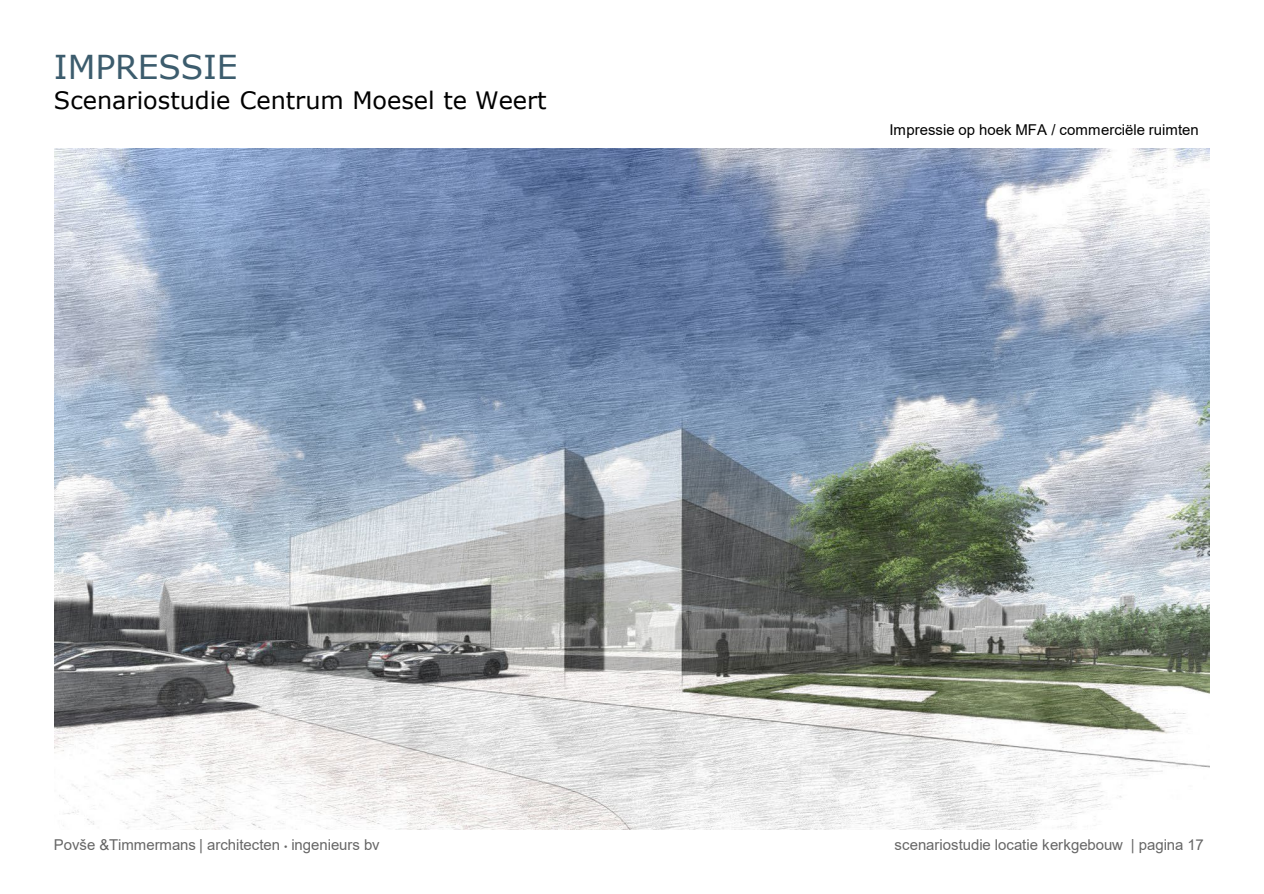
<style>
.page{position:relative;width:1264px;height:894px;background:#fff}
.page>*{position:absolute;margin:0;border:0;box-sizing:border-box;transform-origin:0 0}
.t1{font:33px "Verdana";letter-spacing:-.005em;color:#3c5c6d}
.t2{font:24px "Verdana";color:#000}
.t3{font:15px "Arial";color:#666}
.t4{font:15px "Arial";color:#000}
.s1{font-family:"Arial Unicode MS";font-size:9.75px}
</style>
<div class="page">
<img style="left:54px;top:149px;width:1155px;height:680px">
<h2 class="t1" style="left:54px;top:44px;width:185px">IMPRESSIE</h2>
<h2 class="t2" style="left:54px;top:83px;width:494px">Scenariostudie Centrum Moesel te Weert</h2>
<p class="t4" style="left:889px;top:120px;width:311px">Impressie op hoek MFA / commerciële ruimten</p>
<p class="t3" style="left:54px;top:834px;width:327px">Povše &amp;Timmermans | architecten <span class="s1">•</span> ingenieurs bv</p>
<p class="t3" style="left:894px;top:834px;width:311px">scenariostudie locatie kerkgebouw | pagina 17</p>
</div>
